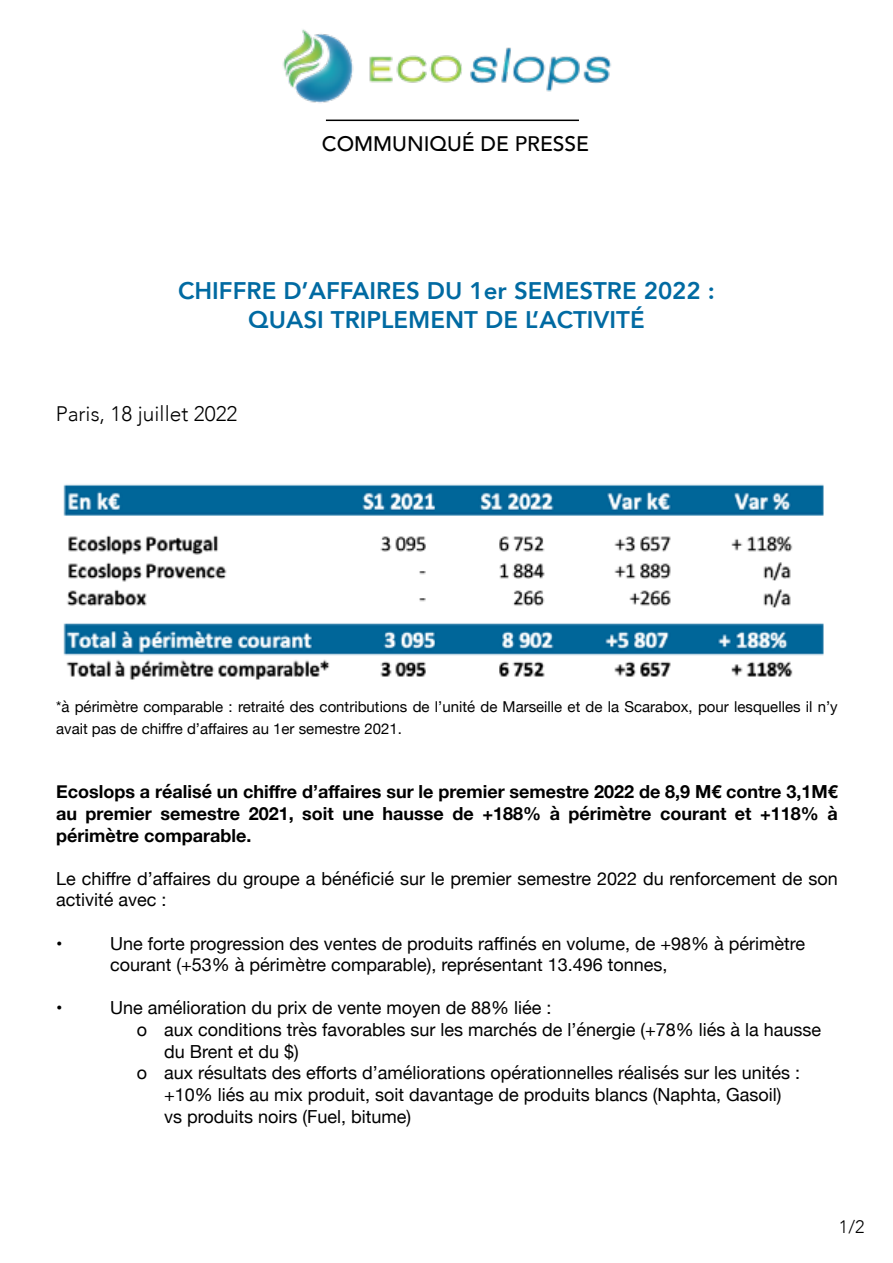
<style>
.page{position:relative;width:893px;height:1263px;background:#fff}
.page>*{position:absolute;margin:0;border:0;box-sizing:border-box;transform-origin:0 0}
.t1{font:800 24px/28.8px "Avenir";color:#006aa2;text-align:center}
.t2{font:300 21px "Avenir";color:#000}
.t3{font:500 21px "Avenir";color:#000}
.t4{font:18px/21.6px "Helvetica Neue";color:#000}
.t5{font:700 18px/21.6px "Helvetica Neue";color:#000;text-align:justify}
.t6{font:300 18px "Avenir";color:#000}
.t7{font:15px/21.6px "Helvetica Neue";color:#000}
</style>
<div class="page">
<img style="left:283px;top:29px;width:328px;height:74px">
<hr style="left:326px;top:120px;width:253px;height:1px;background:#000">
<img style="left:63px;top:484px;width:761px;height:196px">
<p class="t3" style="left:322px;top:125px;width:269px">COMMUNIQUÉ DE PRESSE</p>
<h1 class="t1" style="left:178px;top:277px;width:538px">CHIFFRE D’AFFAIRES DU 1er SEMESTRE 2022 :<br>QUASI TRIPLEMENT DE L’ACTIVITÉ</h1>
<p class="t2" style="left:56px;top:401px;width:183px">Paris, 18 juillet 2022</p>
<p class="t7" style="left:56px;top:697px;width:783px">*à périmètre comparable : retraité des contributions de l’unité de Marseille et de la Scarabox, pour lesquelles il n’y avait pas de chiffre d’affaires au 1er semestre 2021.</p>
<p class="t5" style="left:56px;top:782px;width:783px">Ecoslops a réalisé un chiffre d’affaires sur le premier semestre 2022 de 8,9 M€ contre 3,1M€ au premier semestre 2021, soit une hausse de +188% à périmètre courant et +118% à périmètre comparable.</p>
<p class="t4" style="left:56px;top:869px;width:783px">Le chiffre d’affaires du groupe a bénéficié sur le premier semestre 2022 du renforcement de son activité avec :</p>
<p class="t4" style="left:56px;top:933px;width:8px">•</p>
<p class="t4" style="left:110px;top:933px;width:697px">Une forte progression des ventes de produits raffinés en volume, de +98% à périmètre courant (+53% à périmètre comparable), représentant 13.496 tonnes,</p>
<p class="t4" style="left:56px;top:998px;width:8px">•</p>
<p class="t4" style="left:110px;top:998px;width:443px">Une amélioration du prix de vente moyen de 88% liée :</p>
<p class="t4" style="left:137px;top:1020px;width:686px">o aux conditions très favorables sur les marchés de l’énergie (+78% liés à la hausse</p>
<p class="t4" style="left:164px;top:1041px;width:136px">du Brent et du $)</p>
<p class="t4" style="left:137px;top:1063px;width:665px">o aux résultats des efforts d’améliorations opérationnelles réalisés sur les unités :</p>
<p class="t4" style="left:164px;top:1085px;width:619px">+10% liés au mix produit, soit davantage de produits blancs (Naphta, Gasoil)</p>
<p class="t4" style="left:164px;top:1106px;width:249px">vs produits noirs (Fuel, bitume)</p>
<p class="t6" style="left:839px;top:1216px;width:27px">1/2</p>
</div>
